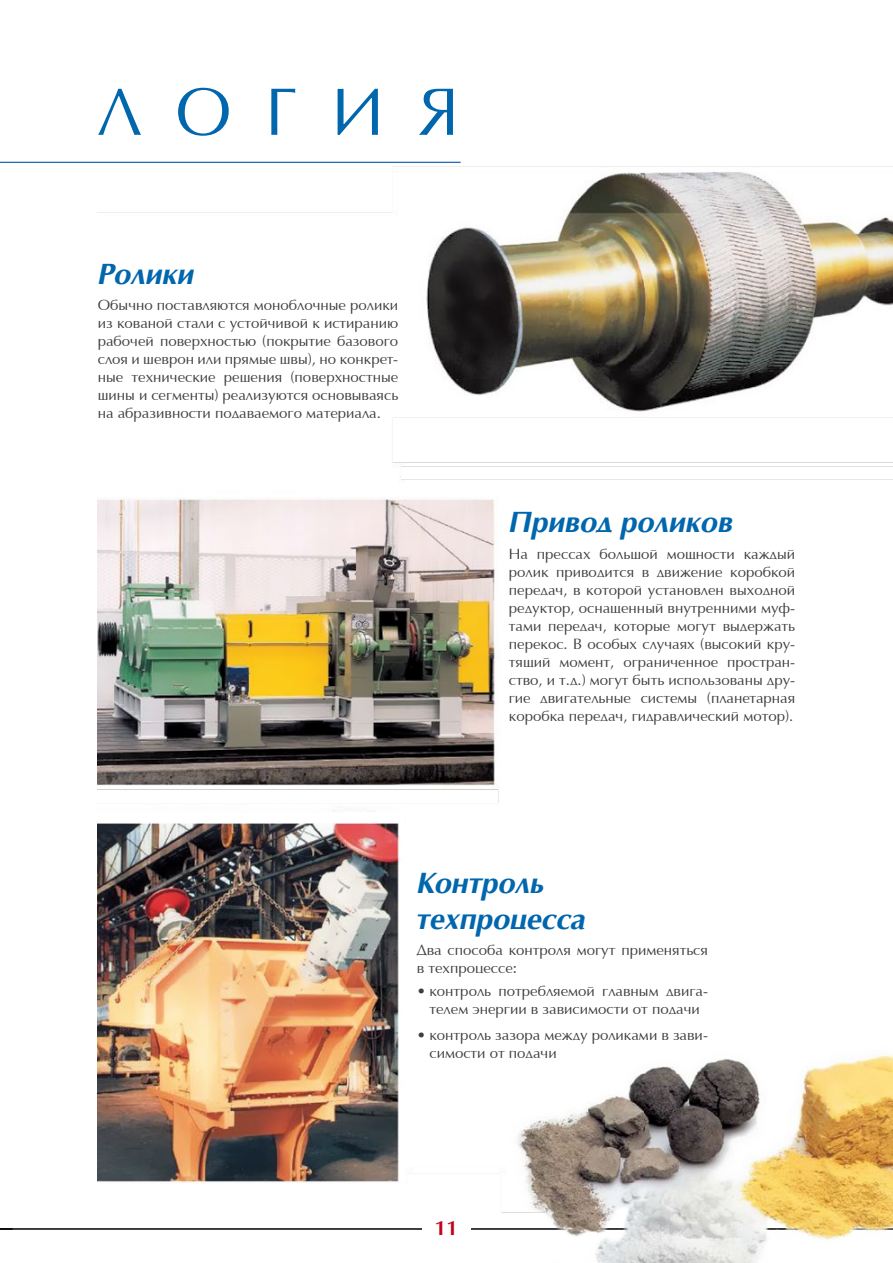
<style>
.page{position:relative;width:893px;height:1263px;background:#fff}
.page>*{position:absolute;margin:0;border:0;box-sizing:border-box;transform-origin:0 0}
.t1{font:67.5px "AG Opus";letter-spacing:.5em;color:#0066ad}
.t2{font:italic 700 30px/36px "AG Opus";color:#0066ad}
.t3{font:700 21px "AG Opus";color:#c00418}
.t4{font:15px/18px "AG Opus";color:#3e3d40;text-align:justify}
</style>
<div class="page">
<hr style="left:0;top:1228px;width:893px;height:2px;background:#000">
<svg style="left:0;top:1228px;width:13px;height:2px"></svg>
<img style="left:98px;top:161px;width:795px;height:1102px">
<hr style="left:0;top:162px;width:461px;height:1px;background:#005aa5">
<h1 class="t1" style="left:98px;top:77px;width:363px">ЛОГИЯ</h1>
<h2 class="t2" style="left:98px;top:256px;width:98px">Ролики</h2>
<p class="t4" style="left:98px;top:297px;width:302px">Обычно поставляются моноблочные ролики из кованой стали с устойчивой к истиранию рабочей поверхностью (покрытие базового слоя и шеврон или прямые швы), но конкрет&shy;ные технические решения (поверхностные шины и сегменты) реализуются основываясь на абразивности подаваемого материала.</p>
<h2 class="t2" style="left:509px;top:505px;width:226px">Привод роликов</h2>
<p class="t4" style="left:509px;top:545px;width:288px">На прессах большой мощности каждый ролик приводится в движение коробкой передач, в которой установлен выходной редуктор, оснащенный внутренними муф&shy;тами передач, которые могут выдержать перекос. В особых случаях (высокий кру&shy;тящий момент, ограниченное простран&shy;ство, и т.д.) могут быть использованы дру&shy;гие двигательные системы (планетарная коробка передач, гидравлический мотор).</p>
<h2 class="t2" style="left:417px;top:865px;width:171px">Контроль техпроцесса</h2>
<p class="t4" style="left:417px;top:942px;width:293px">Два способа контроля могут применяться в техпроцессе:</p>
<p class="t4" style="left:417px;top:982px;width:293px;text-align:center">• контроль потребляемой главным двига&shy;телем энергии в зависимости от подачи</p>
<p class="t4" style="left:429px;top:1027px;width:280px;text-indent:-13px">• контроль зазора между роликами в зави&shy;симости от подачи</p>
<h3 class="t3" style="left:435px;top:1216px;width:25px">11</h3>
</div>
